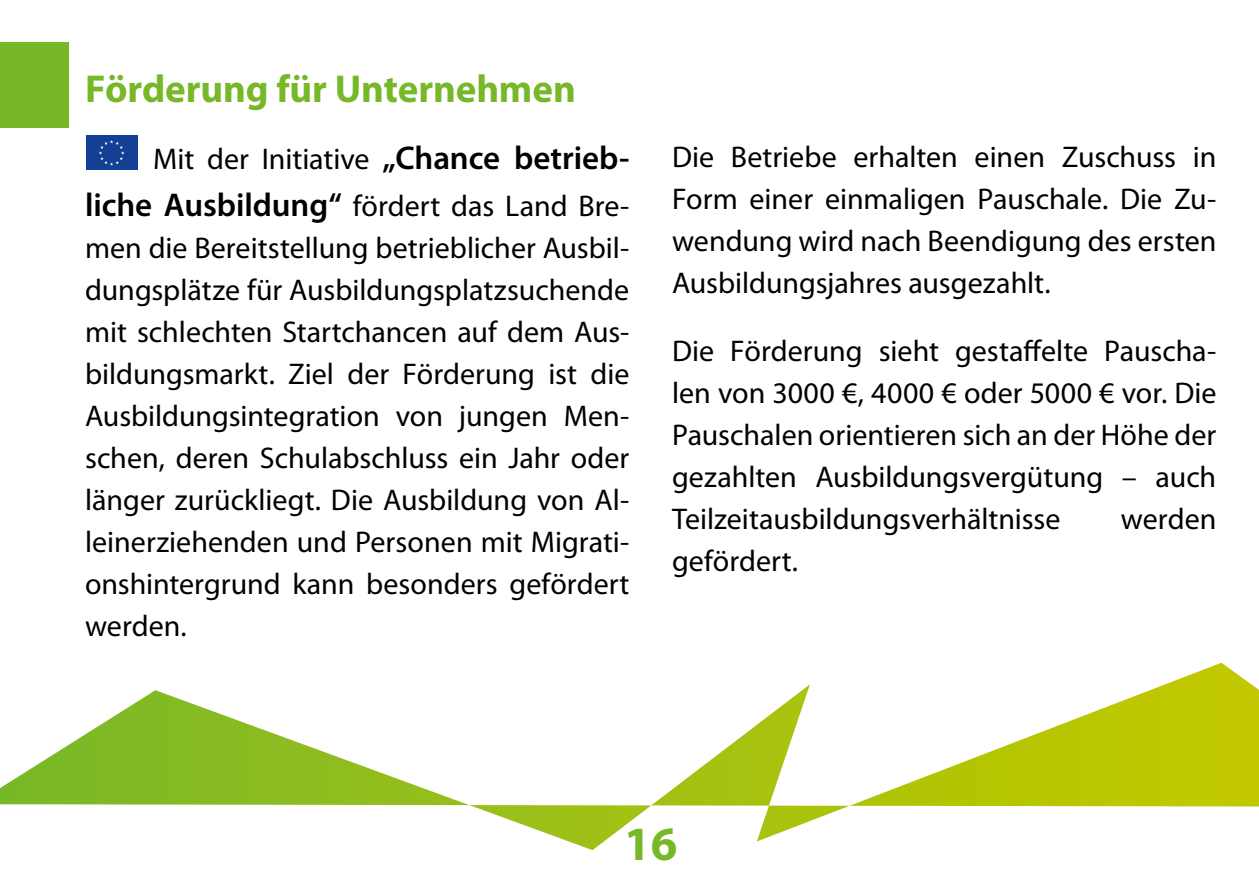
<style>
.page{position:relative;width:1259px;height:893px;background:#fff}
.page>*{position:absolute;margin:0;border:0;box-sizing:border-box;transform-origin:0 0}
.t1{font:700 48px "Myriad Pro";color:#76b828}
.t2{font:700 39px "Myriad Pro";letter-spacing:-.005em;color:#76b828}
.t3{font:30px/42px "Myriad Pro";color:#000;text-align:justify}
.s1{font-weight:600;font-size:33px}
</style>
<div class="page">
<div style="left:0;top:43px;width:68px;height:85px;background:#76b828"></div>
<svg style="left:0;top:663px;width:1259px;height:187px"></svg>
<svg style="left:86px;top:135px;width:52px;height:35px"></svg>
<div style="left:86px;top:136px;width:51px;height:34px;background:#134094"></div>
<svg style="left:99px;top:140px;width:25px;height:26px"></svg>
<h2 class="t2" style="left:85px;top:63px;width:492px">Förderung für Unternehmen</h2>
<p class="t3" style="left:85px;top:136px;width:546px;line-height:46.2px;text-align:right">Mit der Initiative <span class="s1">„Chance betrieb&shy;liche Ausbildung“</span> fördert das Land Bre-</p>
<p class="t3" style="left:85px;top:226px;width:546px">men die Bereitstellung betrieblicher Ausbil&shy;dungsplätze für Ausbildungsplatzsuchende mit schlechten Startchancen auf dem Aus&shy;bildungsmarkt. Ziel der Förderung ist die Ausbildungsintegration von jungen Men&shy;schen, deren Schulabschluss ein Jahr oder länger zurückliegt. Die Ausbildung von Al&shy;leinerziehenden und Personen mit Migrati&shy;onshintergrund kann besonders gefördert werden.</p>
<p class="t3" style="left:672px;top:136px;width:546px">Die Betriebe erhalten einen Zuschuss in Form einer einmaligen Pauschale. Die Zu&shy;wendung wird nach Beendigung des ersten Ausbildungsjahres ausgezahlt.</p>
<p class="t3" style="left:672px;top:329px;width:546px">Die Förderung sieht gestaffelte Pauscha&shy;len von 3000 €, 4000 € oder 5000 € vor. Die Pauschalen orientieren sich an der Höhe der gezahlten Ausbildungsvergütung – auch Teilzeitausbildungsverhältnisse</p>
<p class="t3" style="left:1121px;top:497px;width:97px">werden</p>
<p class="t3" style="left:672px;top:539px;width:128px">gefördert.</p>
<h1 class="t1" style="left:624px;top:812px;width:55px">16</h1>
</div>
